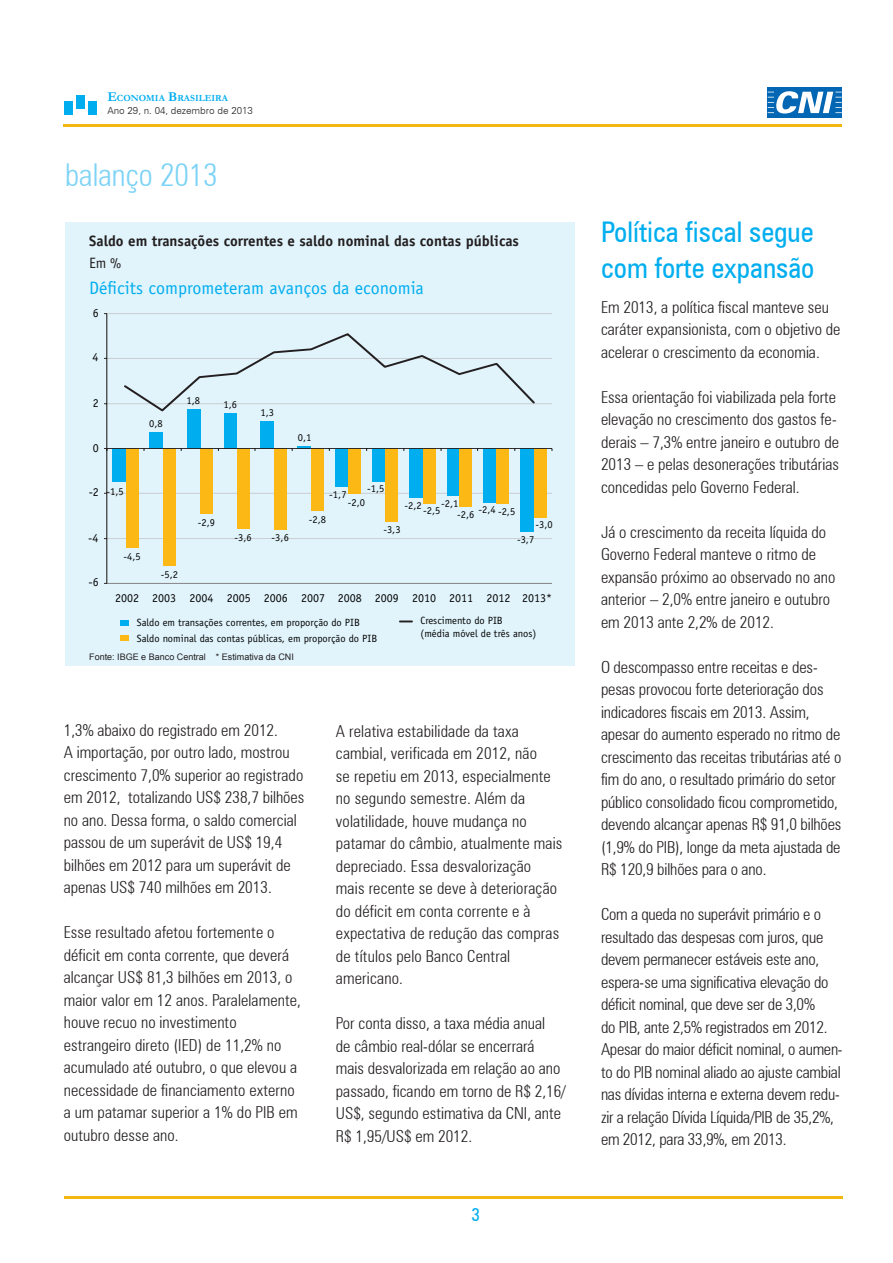
<style>
.page{position:relative;width:893px;height:1263px;background:#fff}
.page>*{position:absolute;margin:0;border:0;box-sizing:border-box;transform-origin:0 0}
.t1{font:300 condensed 31.5px "Zurich BT";color:#7cd3f6}
.Sub_titulo{font:condensed 28.5px/35.2px "Zurich BT";color:#00aeef}
.t2{font:18px "Officina Sans";color:#00aeef}
.t3{font:condensed 18px "Zurich BT";color:#00aeef}
.corpo_geral{font:300 condensed 16.5px/22.5px "Zurich BT";color:#231f20}
.t4{font:700 15px "Officina Sans";color:#231f20}
.t5{font:15px "Officina Sans";color:#231f20}
.t6{font:12px "Officina Sans";color:#040504}
.t7{font:10.5px/15.5px "Officina Sans";color:#040504}
.t8{font:300 9.75px "Zurich BT";color:#231f20}
.t9{font:700 9.45px "Garamond";color:#00aeef}
.t10{font:9px "Arial";color:#231f20}
.s1{font-size:13.5px}
</style>
<div class="page">
<hr style="left:64px;top:1196px;width:779px;height:3px;background:#f2b70f">
<hr style="left:64px;top:124px;width:778px;height:2px;background:#f2b70f">
<div style="left:768px;top:87px;width:74px;height:30px;background:#0166b3"></div>
<svg style="left:768px;top:91px;width:74px;height:23px"></svg>
<div style="left:64px;top:101px;width:9px;height:14px;background:#00aeef"></div>
<div style="left:76px;top:95px;width:9px;height:14px;background:#00aeef"></div>
<div style="left:88px;top:101px;width:9px;height:14px;background:#00aeef"></div>
<div style="left:65px;top:222px;width:510px;height:444px;background:#e1f4fc"></div>
<hr style="left:107px;top:583px;width:445px;height:1px;background:#7c7c7b">
<hr style="left:107px;top:538px;width:445px;height:1px;background:#c7c8ca">
<hr style="left:107px;top:493px;width:445px;height:1px;background:#c7c8ca">
<hr style="left:107px;top:403px;width:445px;height:1px;background:#c7c8ca">
<hr style="left:107px;top:358px;width:445px;height:1px;background:#c7c8ca">
<hr style="left:107px;top:313px;width:445px;height:1px;background:#c7c8ca">
<div style="left:112px;top:448px;width:14px;height:34px;background:#00aeef"></div>
<div style="left:150px;top:432px;width:13px;height:16px;background:#00aeef"></div>
<div style="left:187px;top:409px;width:13px;height:39px;background:#00aeef"></div>
<div style="left:224px;top:413px;width:13px;height:35px;background:#00aeef"></div>
<div style="left:261px;top:421px;width:13px;height:27px;background:#00aeef"></div>
<div style="left:335px;top:448px;width:13px;height:39px;background:#00aeef"></div>
<div style="left:372px;top:448px;width:14px;height:34px;background:#00aeef"></div>
<div style="left:409px;top:448px;width:14px;height:50px;background:#00aeef"></div>
<div style="left:447px;top:448px;width:12px;height:48px;background:#00aeef"></div>
<div style="left:483px;top:448px;width:13px;height:55px;background:#00aeef"></div>
<div style="left:520px;top:448px;width:14px;height:84px;background:#00aeef"></div>
<div style="left:126px;top:448px;width:12px;height:100px;background:#fcb814"></div>
<div style="left:163px;top:448px;width:13px;height:118px;background:#fcb814"></div>
<div style="left:200px;top:448px;width:13px;height:66px;background:#fcb814"></div>
<div style="left:237px;top:448px;width:12px;height:81px;background:#fcb814"></div>
<div style="left:274px;top:448px;width:13px;height:82px;background:#fcb814"></div>
<div style="left:311px;top:448px;width:13px;height:63px;background:#fcb814"></div>
<div style="left:348px;top:448px;width:13px;height:46px;background:#fcb814"></div>
<div style="left:386px;top:448px;width:12px;height:74px;background:#fcb814"></div>
<div style="left:423px;top:448px;width:12px;height:56px;background:#fcb814"></div>
<div style="left:459px;top:448px;width:13px;height:59px;background:#fcb814"></div>
<div style="left:496px;top:448px;width:13px;height:56px;background:#fcb814"></div>
<div style="left:534px;top:448px;width:12px;height:69px;background:#fcb814"></div>
<hr style="left:106px;top:314px;width:1px;height:269px;background:#231f20">
<hr style="left:107px;top:448px;width:445px;height:1px;background:#231f20">
<svg style="left:292px;top:446px;width:19px;height:5px"></svg>
<svg style="left:122px;top:333px;width:415px;height:80px"></svg>
<div style="left:120px;top:620px;width:9px;height:6px;background:#00aeef"></div>
<svg style="left:400px;top:621px;width:12px;height:1px"></svg>
<div style="left:120px;top:635px;width:8px;height:6px;background:#fcb814"></div>
<p class="t9" style="left:107px;top:92px;width:122px"><span class="s1">E</span>CONOMIA <span class="s1">B</span>RASILEIRA</p>
<p class="t8" style="left:107px;top:105px;width:147px">Ano 29, n. 04, dezembro de 2013</p>
<p class="t1" style="left:65px;top:155px;width:154px">balanço 2013</p>
<p class="t4" style="left:89px;top:231px;width:431px">Saldo em transações correntes e saldo nominal das contas públicas</p>
<p class="t5" style="left:89px;top:254px;width:34px">Em %</p>
<p class="t2" style="left:89px;top:277px;width:336px">Déficits comprometeram avanços da economia</p>
<p class="t6" style="left:93px;top:306px;width:7px">6</p>
<p class="t6" style="left:93px;top:350px;width:7px">4</p>
<p class="t6" style="left:93px;top:396px;width:7px">2</p>
<p class="t6" style="left:93px;top:440px;width:7px">0</p>
<p class="t7" style="left:149px;top:415px;width:15px">0,8</p>
<p class="t7" style="left:187px;top:393px;width:15px">1,8</p>
<p class="t7" style="left:223px;top:396px;width:15px">1,6</p>
<p class="t7" style="left:260px;top:404px;width:15px">1,3</p>
<p class="t7" style="left:298px;top:430px;width:15px">0,1</p>
<p class="t6" style="left:89px;top:485px;width:12px">-2</p>
<p class="t6" style="left:88px;top:531px;width:12px">-4</p>
<p class="t6" style="left:89px;top:575px;width:12px">-6</p>
<p class="t7" style="left:107px;top:484px;width:19px">-1,5</p>
<p class="t7" style="left:123px;top:549px;width:19px">-4,5</p>
<p class="t7" style="left:161px;top:566px;width:19px">-5,2</p>
<p class="t7" style="left:198px;top:514px;width:19px">-2,9</p>
<p class="t7" style="left:234px;top:529px;width:19px">-3,6</p>
<p class="t7" style="left:272px;top:529px;width:19px">-3,6</p>
<p class="t7" style="left:367px;top:481px;width:19px">-1,5</p>
<p class="t7" style="left:329px;top:486px;width:19px">-1,7</p>
<p class="t7" style="left:348px;top:494px;width:19px">-2,0</p>
<p class="t7" style="left:404px;top:498px;width:19px">-2,2</p>
<p class="t7" style="left:441px;top:495px;width:19px">-2,1</p>
<p class="t7" style="left:479px;top:502px;width:19px">-2,4</p>
<p class="t7" style="left:423px;top:503px;width:19px">-2,5</p>
<p class="t7" style="left:457px;top:506px;width:19px">-2,6</p>
<p class="t7" style="left:498px;top:504px;width:19px">-2,5</p>
<p class="t7" style="left:309px;top:512px;width:19px">-2,8</p>
<p class="t7" style="left:535px;top:517px;width:19px">-3,0</p>
<p class="t7" style="left:383px;top:521px;width:19px">-3,3</p>
<p class="t7" style="left:517px;top:532px;width:19px">-3,7</p>
<p class="t6" style="left:115px;top:591px;width:439px">2002 2003 2004 2005 2006 2007 2008 2009 2010 2011 2012 2013*</p>
<p class="t7" style="left:137px;top:615px;width:242px">Saldo em transações correntes, em proporção do PIB<br>Saldo nominal das contas públicas, em proporção do PIB</p>
<p class="t7" style="left:420px;top:615px;width:117px;line-height:12.3px">Crescimento do PIB<br>(média móvel de três anos)</p>
<p class="t10" style="left:89px;top:650px;width:206px">Fonte: IBGE e Banco Central * Estimativa da CNI</p>
<p class="corpo_geral" style="left:64px;top:718px;width:242px">1,3% abaixo do registrado em 2012.<br>A importação, por outro lado, mostrou crescimento 7,0% superior ao registrado em 2012, totalizando US$ 238,7 bilhões no ano. Dessa forma, o saldo comercial passou de um superávit de US$ 19,4 bilhões em 2012 para um superávit de apenas US$ 740 milhões em 2013.</p>
<p class="corpo_geral" style="left:64px;top:921px;width:239px">Esse resultado afetou fortemente o déficit em conta corrente, que deverá alcançar US$ 81,3 bilhões em 2013, o maior valor em 12 anos. Paralelamente, houve recuo no investimento estrangeiro direto (IED) de 11,2% no acumulado até outubro, o que elevou a necessidade de financiamento externo a um patamar superior a 1% do PIB em outubro desse ano.</p>
<p class="corpo_geral" style="left:336px;top:720px;width:228px">A relativa estabilidade da taxa cambial, verificada em 2012, não<br>se repetiu em 2013, especialmente no segundo semestre. Além da volatilidade, houve mudança no patamar do câmbio, atualmente mais depreciado. Essa desvalorização mais recente se deve à deterioração do déficit em conta corrente e à expectativa de redução das compras de títulos pelo Banco Central americano.</p>
<p class="corpo_geral" style="left:336px;top:1012px;width:231px">Por conta disso, a taxa média anual<br>de câmbio real-dólar se encerrará mais desvalorizada em relação ao ano passado, ficando em torno de R$ 2,16/ US$, segundo estimativa da CNI, ante R$ 1,95/US$ em 2012.</p>
<p class="t3" style="left:472px;top:1204px;width:10px">3</p>
<p class="Sub_titulo" style="left:601px;top:214px;width:215px">Política fiscal segue com forte expansão</p>
<p class="corpo_geral" style="left:601px;top:296px;width:241px">Em 2013, a política fiscal manteve seu caráter expansionista, com o objetivo de acelerar o crescimento da economia.</p>
<p class="corpo_geral" style="left:601px;top:386px;width:240px">Essa orientação foi viabilizada pela forte elevação no crescimento dos gastos fe&shy;derais – 7,3% entre janeiro e outubro de 2013 – e pelas desonerações tributárias concedidas pelo Governo Federal.</p>
<p class="corpo_geral" style="left:601px;top:521px;width:236px">Já o crescimento da receita líquida do Governo Federal manteve o ritmo de expansão próximo ao observado no ano anterior – 2,0% entre janeiro e outubro em 2013 ante 2,2% de 2012.</p>
<p class="corpo_geral" style="left:601px;top:656px;width:242px">O descompasso entre receitas e des&shy;pesas provocou forte deterioração dos indicadores fiscais em 2013. Assim, apesar do aumento esperado no ritmo de crescimento das receitas tributárias até o fim do ano, o resultado primário do setor público consolidado ficou comprometido, devendo alcançar apenas R$ 91,0 bilhões (1,9% do PIB), longe da meta ajustada de R$ 120,9 bilhões para o ano.</p>
<p class="corpo_geral" style="left:601px;top:903px;width:243px">Com a queda no superávit primário e o resultado das despesas com juros, que devem permanecer estáveis este ano, espera-se uma significativa elevação do déficit nominal, que deve ser de 3,0%<br>do PIB, ante 2,5% registrados em 2012.<br>Apesar do maior déficit nominal, o aumen&shy;to do PIB nominal aliado ao ajuste cambial nas dívidas interna e externa devem redu&shy;zir a relação Dívida Líquida/PIB de 35,2%, em 2012, para 33,9%, em 2013.</p>
</div>
